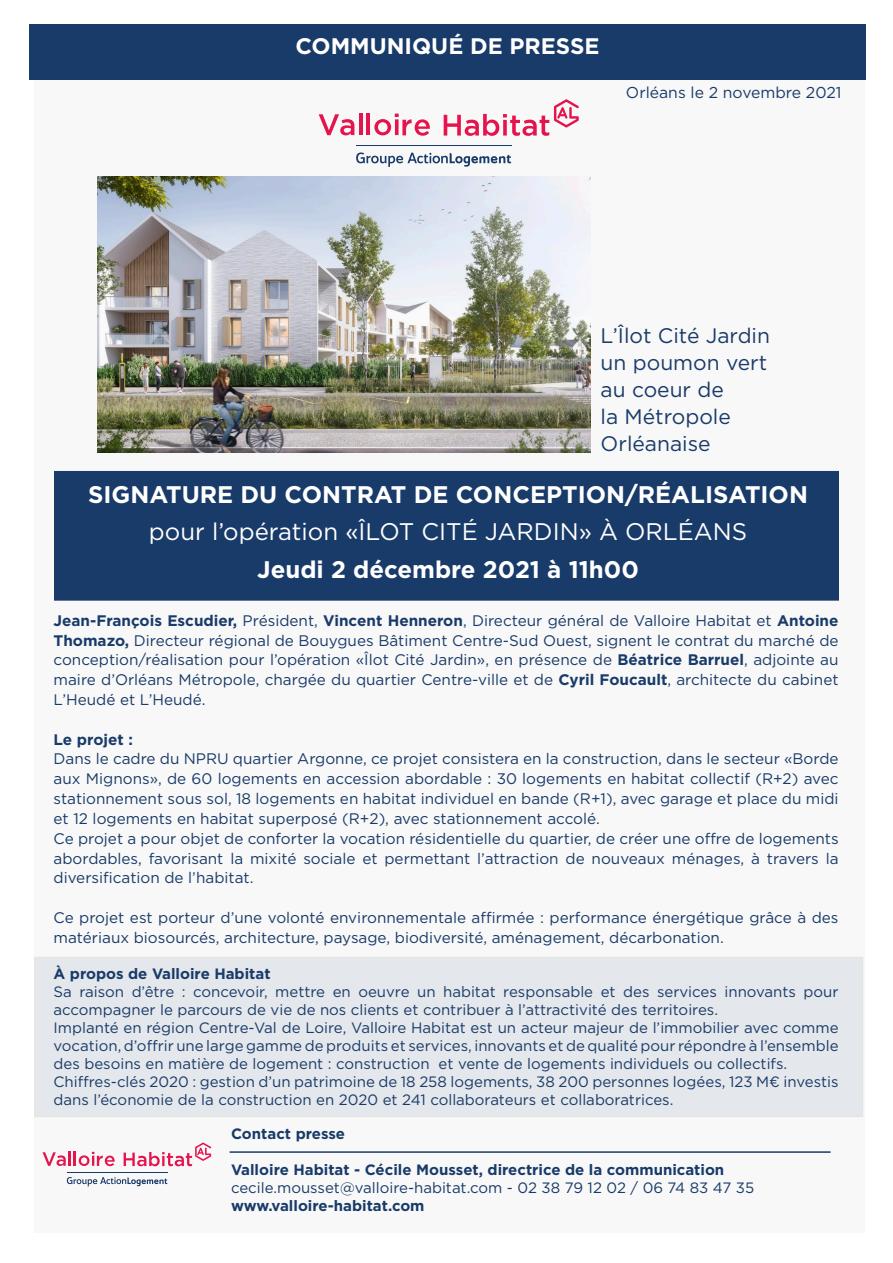
<style>
.page{position:relative;width:893px;height:1263px;background:#fff}
.page>*{position:absolute;margin:0;border:0;box-sizing:border-box;transform-origin:0 0}
.t1{font:700 24px "Gotham";color:#fff}
.t2{font:24px "Gotham";color:#fff}
.t3{font:700 22.5px "Gotham";color:#fff}
.t4{font:21px "Gotham";color:#193b69}
.t5{font:15.75px "Gotham";color:#193b69}
.t6{font:15.3px/19.8px "Gotham";color:#193b69;text-align:justify}
.t7{font:700 15.3px "Gotham";color:#193b69}
.t8{font:15px/18px "Gotham";color:#193b69}
.t9{font:700 15px "Gotham";color:#193b69}
.s1{font-weight:700}
</style>
<div class="page">
<div style="left:34px;top:35px;width:830px;height:1197px;background:#f8f8f8"></div>
<div style="left:35px;top:957px;width:827px;height:159px;background:#e4e7eb"></div>
<div style="left:29px;top:24px;width:837px;height:56px;background:#193b69"></div>
<svg style="left:67px;top:1177px;width:100px;height:9px"></svg>
<hr style="left:67px;top:1172px;width:101px;height:1px;background:#193b69">
<svg style="left:43px;top:1152px;width:72px;height:14px"></svg>
<svg style="left:124px;top:1142px;width:87px;height:24px"></svg>
<hr style="left:230px;top:1151px;width:601px;height:2px;background:#193b69">
<svg style="left:356px;top:152px;width:155px;height:15px"></svg>
<hr style="left:356px;top:145px;width:156px;height:1px;background:#193b69">
<hr style="left:366px;top:113px;width:4px;height:22px;background:#e5144d">
<hr style="left:359px;top:113px;width:3px;height:22px;background:#e5144d">
<svg style="left:319px;top:114px;width:35px;height:21px"></svg>
<svg style="left:374px;top:114px;width:56px;height:22px"></svg>
<svg style="left:444px;top:99px;width:135px;height:37px"></svg>
<div style="left:54px;top:471px;width:785px;height:130px;background:#193b69;border:2px solid #193b69"></div>
<img style="left:97px;top:176px;width:494px;height:276px">
<p class="t3" style="left:295px;top:31px;width:306px">COMMUNIQUÉ DE PRESSE</p>
<p class="t5" style="left:626px;top:82px;width:217px">Orléans le 2 novembre 2021</p>
<p class="t4" style="left:601px;top:322px;width:171px">L’Îlot Cité Jardin</p>
<p class="t4" style="left:601px;top:349px;width:168px">un poumon vert</p>
<p class="t4" style="left:601px;top:376px;width:125px">au coeur de</p>
<p class="t4" style="left:601px;top:403px;width:132px">la Métropole</p>
<p class="t4" style="left:601px;top:430px;width:111px">Orléanaise</p>
<p class="t1" style="left:88px;top:478px;width:721px">SIGNATURE DU CONTRAT DE CONCEPTION/RÉALISATION</p>
<p class="t2" style="left:149px;top:517px;width:600px">pour l’opération «ÎLOT CITÉ JARDIN» À ORLÉANS</p>
<p class="t1" style="left:257px;top:553px;width:383px">Jeudi 2 décembre 2021 à 11h00</p>
<p class="t6" style="left:54px;top:610px;width:786px"><span class="s1">Jean-François Escudier,</span> Président, <span class="s1">Vincent Henneron</span>, Directeur général de Valloire Habitat et <span class="s1">Antoine Thomazo,</span> Directeur régional de Bouygues Bâtiment Centre-Sud Ouest, signent le contrat du marché de conception/réalisation pour l’opération «Îlot Cité Jardin», en présence de <span class="s1">Béatrice Barruel</span>, adjointe au maire d’Orléans Métropole, chargée du quartier Centre-ville et de <span class="s1">Cyril Foucault</span>, architecte du cabinet L’Heudé et L’Heudé.</p>
<p class="t7" style="left:54px;top:729px;width:81px">Le projet :</p>
<p class="t6" style="left:54px;top:749px;width:786px">Dans le cadre du NPRU quartier Argonne, ce projet consistera en la construction, dans le secteur «Borde aux Mignons», de 60 logements en accession abordable : 30 logements en habitat collectif (R+2) avec stationnement sous sol, 18 logements en habitat individuel en bande (R+1), avec garage et place du midi et 12 logements en habitat superposé (R+2), avec stationnement accolé.</p>
<p class="t6" style="left:54px;top:828px;width:786px">Ce projet a pour objet de conforter la vocation résidentielle du quartier, de créer une offre de logements abordables, favorisant la mixité sociale et permettant l’attraction de nouveaux ménages, à travers la diversification de l’habitat.</p>
<p class="t6" style="left:54px;top:907px;width:786px">Ce projet est porteur d’une volonté environnementale affirmée : performance énergétique grâce à des matériaux biosourcés, architecture, paysage, biodiversité, aménagement, décarbonation.</p>
<p class="t9" style="left:54px;top:963px;width:218px">À propos de Valloire Habitat</p>
<p class="t8" style="left:54px;top:982px;width:786px">Sa raison d’être : concevoir, mettre en oeuvre un habitat responsable et des services innovants pour accompagner le parcours de vie de nos clients et contribuer à l’attractivité des territoires.</p>
<p class="t8" style="left:54px;top:1018px;width:786px;text-align:justify">Implanté en région Centre-Val de Loire, Valloire Habitat est un acteur majeur de l’immobilier avec comme vocation, d’offrir une large gamme de produits et services, innovants et de qualité pour répondre à l’ensemble des besoins en matière de logement : construction et vente de logements individuels ou collectifs.</p>
<p class="t8" style="left:54px;top:1072px;width:786px">Chiffres-clés 2020 : gestion d’un patrimoine de 18 258 logements, 38 200 personnes logées, 123 M€ investis dans l’économie de la construction en 2020 et 241 collaborateurs et collaboratrices.</p>
<p class="t9" style="left:231px;top:1124px;width:116px">Contact presse</p>
<p class="t9" style="left:231px;top:1160px;width:495px">Valloire Habitat - Cécile Mousset, directrice de la communication</p>
<p class="t8" style="left:231px;top:1178px;width:525px">cecile.mousset@valloire-habitat.com - 02 38 79 12 02 / 06 74 83 47 35</p>
<p class="t9" style="left:231px;top:1196px;width:195px">www.valloire-habitat.com</p>
</div>
